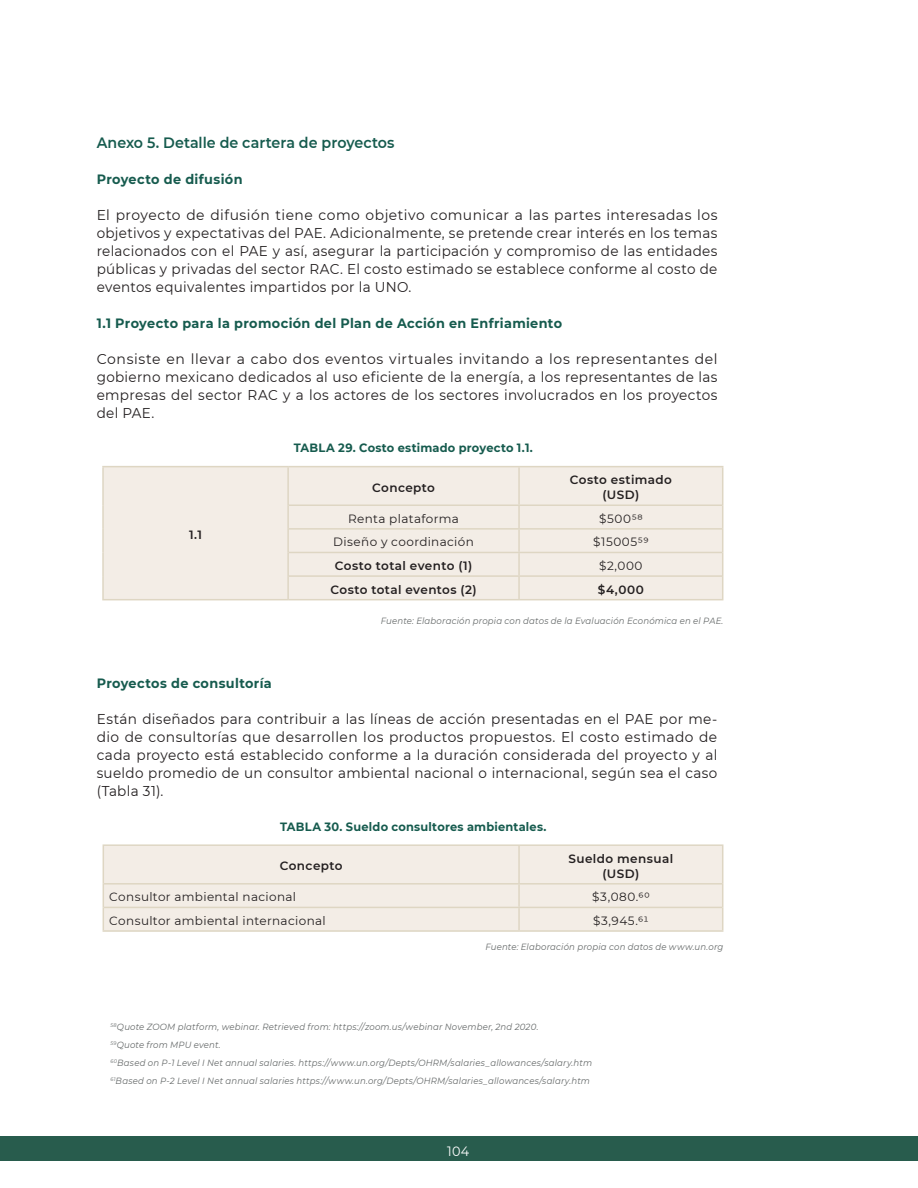
<style>
.page{position:relative;width:918px;height:1188px;background:#fff}
.page>*{position:absolute;margin:0;border:0;box-sizing:border-box;transform-origin:0 0}
.t1{font:600 15px "Montserrat";color:#165b4e;scale:.95 1}
.t2{font:14.25px/18px "Montserrat";letter-spacing:.02em;color:#231f20;text-align:justify}
.t3{font:14.25px/18px "Montserrat";letter-spacing:.02em;color:#231f20;text-align:justify;scale:.95 1}
.t4{font:700 13.5px "Montserrat";letter-spacing:.03em;color:#165b4e;scale:.95 1}
.t5{font:13.5px "Montserrat";color:#fff;scale:.95 1}
.t6{font:12px "Montserrat";letter-spacing:.03em;color:#231f20}
.t7{font:600 12px/15px "Montserrat";letter-spacing:.035em;color:#231f20;text-align:center}
.t8{font:700 12px "Montserrat";letter-spacing:.02em;color:#165b4e;scale:.95 1}
.t9{font:italic 9px/18px "Montserrat";letter-spacing:.02em;color:#656969;scale:.95 1}
</style>
<div class="page">
<div style="left:0;top:1136px;width:917px;height:24px;background:#285c4d"></div>
<svg style="left:917px;top:1136px;width:1px;height:24px"></svg>
<div style="left:104px;top:467px;width:618px;height:132px;background:#f3ede6"></div>
<hr style="left:102px;top:467px;width:2px;height:38px;background:#ded6c3">
<hr style="left:102px;top:505px;width:2px;height:24px;background:#ded6c3">
<hr style="left:102px;top:529px;width:2px;height:23px;background:#ded6c3">
<hr style="left:102px;top:552px;width:2px;height:24px;background:#ded6c3">
<hr style="left:102px;top:576px;width:2px;height:23px;background:#ded6c3">
<hr style="left:102px;top:466px;width:186px;height:1px;background:#ded6c3">
<hr style="left:288px;top:466px;width:231px;height:1px;background:#ded6c3">
<hr style="left:519px;top:466px;width:204px;height:1px;background:#ded6c3">
<hr style="left:287px;top:467px;width:2px;height:38px;background:#ded6c3">
<hr style="left:518px;top:467px;width:2px;height:37px;background:#ded6c3">
<hr style="left:722px;top:467px;width:1px;height:38px;background:#ded6c3">
<hr style="left:287px;top:505px;width:2px;height:24px;background:#ded6c3">
<hr style="left:518px;top:506px;width:2px;height:22px;background:#ded6c3">
<hr style="left:287px;top:529px;width:2px;height:23px;background:#ded6c3">
<hr style="left:518px;top:530px;width:2px;height:22px;background:#ded6c3">
<hr style="left:287px;top:552px;width:2px;height:24px;background:#ded6c3">
<hr style="left:518px;top:553px;width:2px;height:22px;background:#ded6c3">
<hr style="left:102px;top:599px;width:186px;height:1px;background:#ded6c3">
<hr style="left:289px;top:504px;width:230px;height:2px;background:#ded6c3">
<hr style="left:519px;top:504px;width:203px;height:2px;background:#ded6c3">
<hr style="left:289px;top:528px;width:230px;height:2px;background:#ded6c3">
<hr style="left:519px;top:528px;width:203px;height:2px;background:#ded6c3">
<hr style="left:289px;top:552px;width:230px;height:1px;background:#ded6c3">
<hr style="left:519px;top:552px;width:203px;height:1px;background:#ded6c3">
<hr style="left:289px;top:575px;width:230px;height:2px;background:#ded6c3">
<hr style="left:519px;top:575px;width:203px;height:2px;background:#ded6c3">
<hr style="left:287px;top:576px;width:2px;height:23px;background:#ded6c3">
<hr style="left:518px;top:577px;width:2px;height:22px;background:#ded6c3">
<svg style="left:722px;top:505px;width:1px;height:94px"></svg>
<hr style="left:288px;top:599px;width:231px;height:1px;background:#ded6c3">
<hr style="left:519px;top:599px;width:204px;height:1px;background:#ded6c3">
<div style="left:104px;top:846px;width:618px;height:84px;background:#f3ede6"></div>
<hr style="left:103px;top:844px;width:416px;height:2px;background:#ded6c3">
<hr style="left:519px;top:844px;width:204px;height:2px;background:#ded6c3">
<hr style="left:103px;top:846px;width:1px;height:38px;background:#ded6c3">
<hr style="left:518px;top:846px;width:2px;height:37px;background:#ded6c3">
<hr style="left:722px;top:846px;width:1px;height:38px;background:#ded6c3">
<hr style="left:518px;top:885px;width:2px;height:22px;background:#ded6c3">
<svg style="left:103px;top:884px;width:1px;height:46px"></svg>
<hr style="left:518px;top:908px;width:2px;height:22px;background:#ded6c3">
<svg style="left:722px;top:884px;width:1px;height:46px"></svg>
<hr style="left:104px;top:883px;width:415px;height:2px;background:#ded6c3">
<hr style="left:519px;top:883px;width:203px;height:2px;background:#ded6c3">
<hr style="left:104px;top:907px;width:415px;height:1px;background:#ded6c3">
<hr style="left:519px;top:907px;width:203px;height:1px;background:#ded6c3">
<hr style="left:103px;top:930px;width:416px;height:2px;background:#ded6c3">
<hr style="left:519px;top:930px;width:204px;height:2px;background:#ded6c3">
<p class="t1" style="left:97px;top:134px;width:315px">Anexo 5. Detalle de cartera de proyectos</p>
<p class="t4" style="left:97px;top:171px;width:155px">Proyecto de difusión</p>
<p class="t2" style="left:97px;top:206px;width:622px">El proyecto de difusión tiene como objetivo comunicar a las partes interesadas los objetivos y expectativas del PAE. Adicionalmente, se pretende crear interés en los temas relacionados con el PAE y así, asegurar la participación y compromiso de las entidades públicas y privadas del sector RAC. El costo estimado se establece conforme al costo de eventos equivalentes impartidos por la UNO.</p>
<p class="t4" style="left:97px;top:315px;width:491px">1.1 Proyecto para la promoción del Plan de Acción en Enfriamiento</p>
<p class="t2" style="left:97px;top:350px;width:622px">Consiste en llevar a cabo dos eventos virtuales invitando a los representantes del gobierno mexicano dedicados al uso eficiente de la energía, a los representantes de las empresas del sector RAC y a los actores de los sectores involucrados en los proyectos del PAE.</p>
<p class="t7" style="left:189px;top:527px;width:15px">1.1</p>
<p class="t8" style="left:294px;top:440px;width:253px">TABLA 29. Costo estimado proyecto 1.1.</p>
<p class="t7" style="left:372px;top:480px;width:64px">Concepto</p>
<p class="t7" style="left:570px;top:472px;width:104px">Costo estimado (USD)</p>
<p class="t6" style="left:348px;top:511px;width:112px">Renta plataforma</p>
<p class="t6" style="left:599px;top:511px;width:45px">$50058</p>
<p class="t6" style="left:333px;top:535px;width:142px">Diseño y coordinación</p>
<p class="t6" style="left:593px;top:535px;width:57px">$1500559</p>
<p class="t7" style="left:335px;top:558px;width:139px">Costo total evento (1)</p>
<p class="t6" style="left:599px;top:558px;width:45px">$2,000</p>
<p class="t7" style="left:330px;top:582px;width:148px">Costo total eventos (2)</p>
<p class="t7" style="left:598px;top:582px;width:47px">$4,000</p>
<p class="t9" style="left:381px;top:612px;width:362px">Fuente: Elaboración propia con datos de la Evaluación Económica en el PAE.</p>
<p class="t4" style="left:97px;top:675px;width:186px">Proyectos de consultoría</p>
<p class="t3" style="left:97px;top:710px;width:655px">Están diseñados para contribuir a las líneas de acción presentadas en el PAE por me&shy;dio de consultorías que desarrollen los productos propuestos. El costo estimado de cada proyecto está establecido conforme a la duración considerada del proyecto y al sueldo promedio de un consultor ambiental nacional o internacional, según sea el caso (Tabla 31).</p>
<p class="t8" style="left:280px;top:820px;width:282px">TABLA 30. Sueldo consultores ambientales.</p>
<p class="t7" style="left:280px;top:859px;width:64px">Concepto</p>
<p class="t7" style="left:569px;top:851px;width:106px">Sueldo mensual (USD)</p>
<p class="t6" style="left:109px;top:890px;width:188px">Consultor ambiental nacional</p>
<p class="t6" style="left:592px;top:890px;width:59px">$3,080.60</p>
<p class="t6" style="left:109px;top:913px;width:218px">Consultor ambiental internacional</p>
<p class="t6" style="left:593px;top:913px;width:57px">$3,945.61</p>
<p class="t9" style="left:485px;top:938px;width:252px">Fuente: Elaboración propia con datos de www.un.org</p>
<p class="t9" style="left:111px;top:1018px;width:508px"><sup>58</sup>Quote ZOOM platform, webinar. Retrieved from: https://zoom.us/webinar November, 2nd 2020.<br><sup>59</sup>Quote from MPU event.<br><sup>60</sup>Based on P-1 Level I Net annual salaries. https://www.un.org/Depts/OHRM/salaries_allowances/salary.htm <sup>61</sup>Based on P-2 Level I Net annual salaries https://www.un.org/Depts/OHRM/salaries_allowances/salary.htm</p>
<p class="t5" style="left:447px;top:1143px;width:25px">104</p>
</div>
